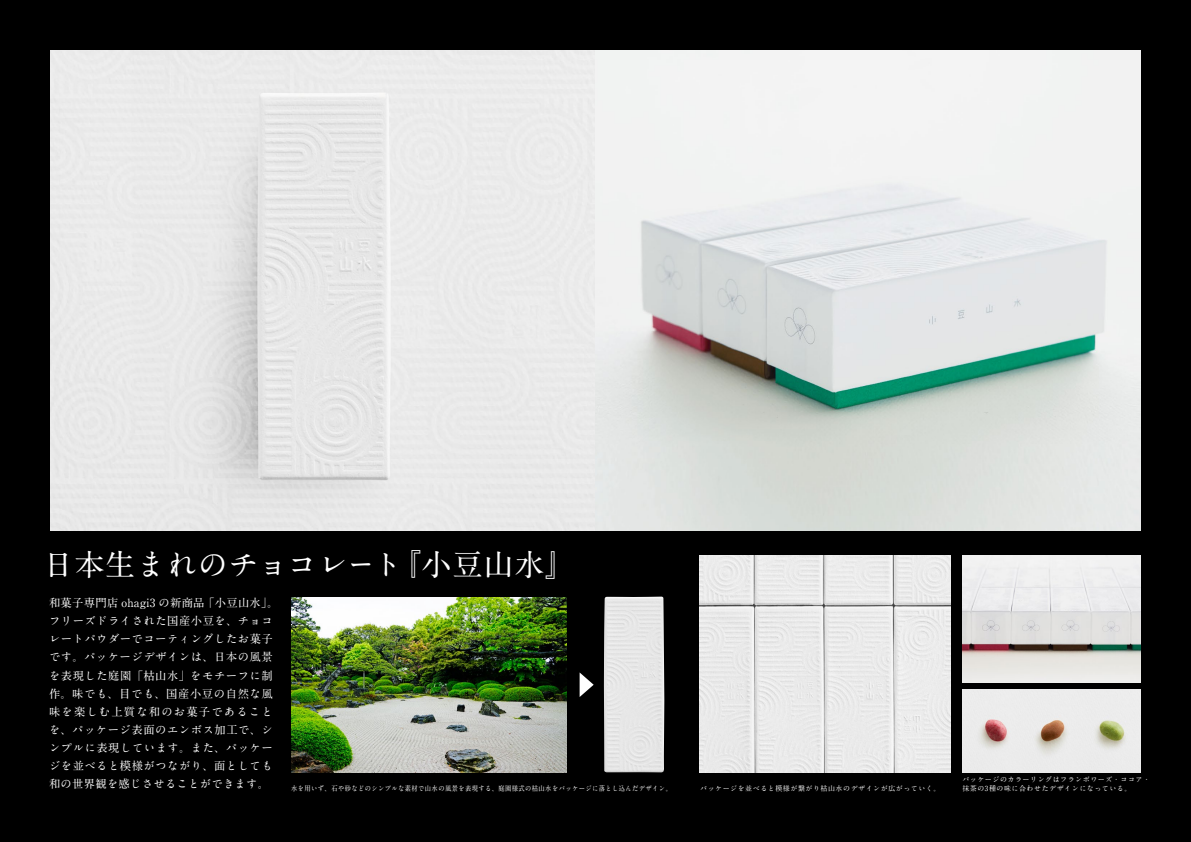
<style>
.page{position:relative;width:1191px;height:842px;background:#000}
.page>*{position:absolute;margin:0;border:0;box-sizing:border-box;transform-origin:0 0}
.t1{font:700 30.3px "A1 Mincho Std";letter-spacing:.02em;color:#fff}
.t2{font:700 11.3px/18.1px "A1 Mincho Std";letter-spacing:.05em;color:#fff}
.t3{font:700 7px/8.5px "A1 Mincho Std";letter-spacing:.075em;color:#fff}
.t4{font:700 7px "A1 Mincho Std";letter-spacing:.075em;color:#fff;scale:.9 1}
</style>
<div class="page">
<img style="left:50px;top:50px;width:1090px;height:480px">
<img style="left:604px;top:597px;width:60px;height:175px">
<img style="left:291px;top:597px;width:276px;height:175px">
<svg style="left:579px;top:672px;width:14px;height:25px"></svg>
<img style="left:699px;top:556px;width:251px;height:216px">
<img style="left:962px;top:556px;width:178px;height:126px">
<img style="left:962px;top:689px;width:178px;height:83px">
<h1 class="t1" style="left:43px;top:540px;width:534px">日本生まれのチョコレート『小豆山水』</h1>
<p class="t2" style="left:49px;top:592px;width:231px">和菓子専門店 ohagi3 の新商品「小豆山水」。フリーズドライされた国産小豆を、チョコレートパウダーでコーティングしたお菓子です。パッケージデザインは、日本の風景を表現した庭園「枯山水」をモチーフに制作。味でも、目でも、国産小豆の自然な風味を楽しむ上質な和のお菓子であることを、パッケージ表面のエンボス加工で、シンプルに表現しています。また、パッケージを並べると模様がつながり、面としても和の世界観を感じさせることができます。</p>
<p class="t4" style="left:291px;top:782px;width:424px">水を用いず、石や砂などのシンプルな素材で山水の風景を表現する、庭園様式の枯山水をパッケージに落とし込んだデザイン。</p>
<p class="t3" style="left:700px;top:783px;width:242px">パッケージを並べると模様が繋がり枯山水のデザインが広がっていく。</p>
<p class="t3" style="left:962px;top:774px;width:189px">パッケージのカラーリングはフランボワーズ・ココア・抹茶の3種の味に合わせたデザインになっている。</p>
</div>
